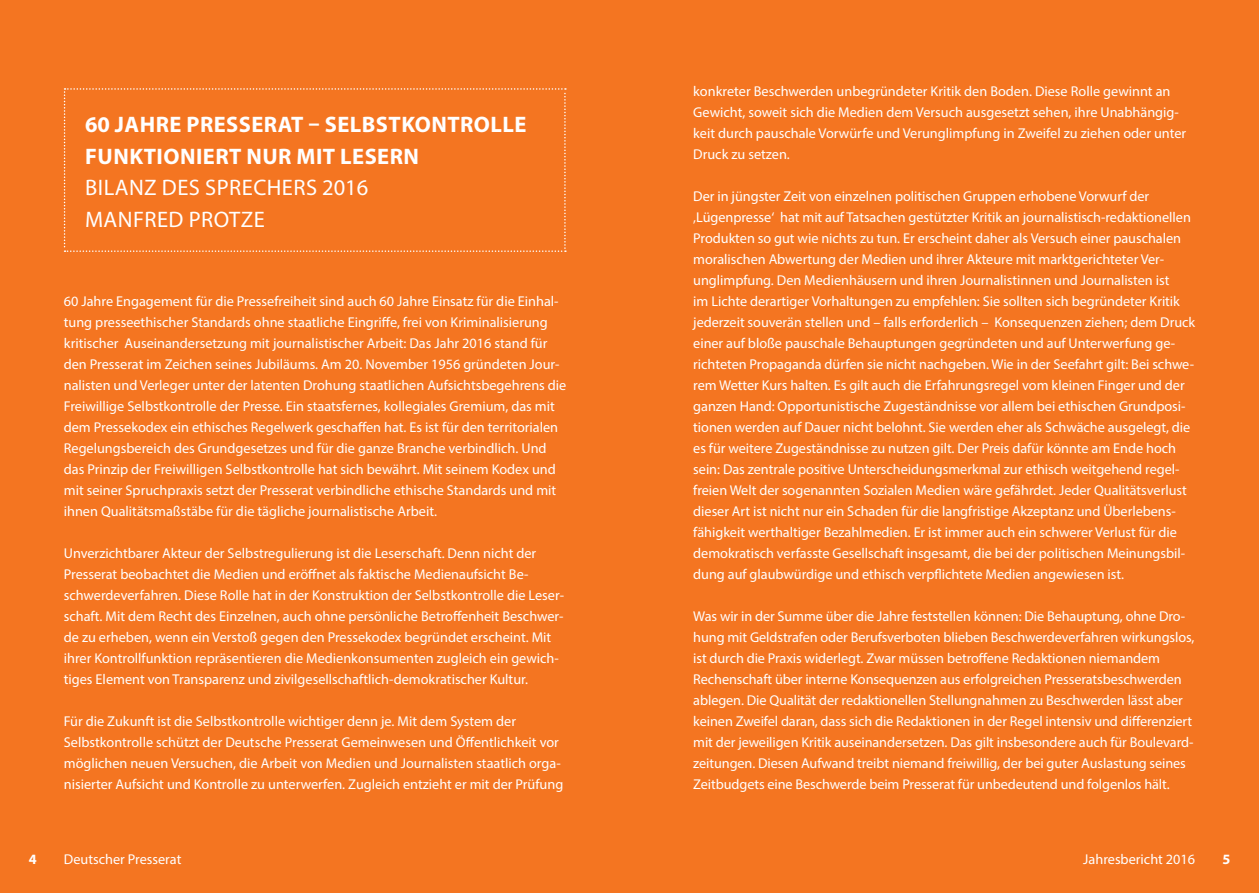
<style>
.page{position:relative;width:1259px;height:893px;background:#f47521}
.page>*{position:absolute;margin:0;border:0;box-sizing:border-box;transform-origin:0 0}
.t1{font:700 22.5px/31.5px "Myriad Pro";letter-spacing:.02em;color:#fff}
.t2{font:22.5px/31.5px "Myriad Pro";letter-spacing:.02em;color:#fff}
.t3{font:14.25px/21px "Myriad Pro";letter-spacing:-.005em;color:#fff}
.t4{font:700 14.25px "Myriad Pro";color:#fff}
</style>
<div class="page">
<svg style="left:64px;top:88px;width:502px;height:164px"></svg>
<h1 class="t1" style="left:85px;top:108px;width:443px">60 JAHRE PRESSERAT – SELBSTKONTROLLE<br>FUNKTIONIERT NUR MIT LESERN</h1>
<h1 class="t2" style="left:85px;top:171px;width:284px">BILANZ DES SPRECHERS 2016<br>MANFRED PROTZE</h1>
<p class="t3" style="left:64px;top:290px;width:504px">60 Jahre Engagement für die Pressefreiheit sind auch 60 Jahre Einsatz für die Einhal&shy;tung presseethischer Standards ohne staatliche Eingriffe, frei von Kriminalisierung kritischer Auseinandersetzung mit journalistischer Arbeit: Das Jahr 2016 stand für den Presserat im Zeichen seines Jubiläums. Am 20. November 1956 gründeten Jour&shy;nalisten und Verleger unter der latenten Drohung staatlichen Aufsichtsbegehrens die Freiwillige Selbstkontrolle der Presse. Ein staatsfernes, kollegiales Gremium, das mit dem Pressekodex ein ethisches Regelwerk geschaffen hat. Es ist für den territorialen Regelungsbereich des Grundgesetzes und für die ganze Branche verbindlich. Und das Prinzip der Freiwilligen Selbstkontrolle hat sich bewährt. Mit seinem Kodex und mit seiner Spruchpraxis setzt der Presserat verbindliche ethische Standards und mit ihnen Qualitätsmaßstäbe für die tägliche journalistische Arbeit.</p>
<p class="t3" style="left:64px;top:543px;width:502px">Unverzichtbarer Akteur der Selbstregulierung ist die Leserschaft. Denn nicht der Presserat beobachtet die Medien und eröffnet als faktische Medienaufsicht Be&shy;schwerdeverfahren. Diese Rolle hat in der Konstruktion der Selbstkontrolle die Leser&shy;schaft. Mit dem Recht des Einzelnen, auch ohne persönliche Betroffenheit Beschwer&shy;de zu erheben, wenn ein Verstoß gegen den Pressekodex begründet erscheint. Mit ihrer Kontrollfunktion repräsentieren die Medienkonsumenten zugleich ein gewich&shy;tiges Element von Transparenz und zivilgesellschaftlich-demokratischer Kultur.</p>
<p class="t3" style="left:64px;top:711px;width:501px">Für die Zukunft ist die Selbstkontrolle wichtiger denn je. Mit dem System der Selbstkontrolle schützt der Deutsche Presserat Gemeinwesen und Öffentlichkeit vor möglichen neuen Versuchen, die Arbeit von Medien und Journalisten staatlich orga&shy;nisierter Aufsicht und Kontrolle zu unterwerfen. Zugleich entzieht er mit der Prüfung</p>
<p class="t3" style="left:693px;top:81px;width:494px">konkreter Beschwerden unbegründeter Kritik den Boden. Diese Rolle gewinnt an Gewicht, soweit sich die Medien dem Versuch ausgesetzt sehen, ihre Unabhängig&shy;keit durch pauschale Vorwürfe und Verunglimpfung in Zweifel zu ziehen oder unter Druck zu setzen.</p>
<p class="t3" style="left:693px;top:186px;width:503px">Der in jüngster Zeit von einzelnen politischen Gruppen erhobene Vorwurf der ‚Lügenpresse‘ hat mit auf Tatsachen gestützter Kritik an journalistisch-redaktionellen Produkten so gut wie nichts zu tun. Er erscheint daher als Versuch einer pauschalen moralischen Abwertung der Medien und ihrer Akteure mit marktgerichteter Ver&shy;unglimpfung. Den Medienhäusern und ihren Journalistinnen und Journalisten ist<br>im Lichte derartiger Vorhaltungen zu empfehlen: Sie sollten sich begründeter Kritik jederzeit souverän stellen und – falls erforderlich – Konsequenzen ziehen; dem Druck einer auf bloße pauschale Behauptungen gegründeten und auf Unterwerfung ge&shy;richteten Propaganda dürfen sie nicht nachgeben. Wie in der Seefahrt gilt: Bei schwe&shy;rem Wetter Kurs halten. Es gilt auch die Erfahrungsregel vom kleinen Finger und der ganzen Hand: Opportunistische Zugeständnisse vor allem bei ethischen Grundposi&shy;tionen werden auf Dauer nicht belohnt. Sie werden eher als Schwäche ausgelegt, die es für weitere Zugeständnisse zu nutzen gilt. Der Preis dafür könnte am Ende hoch sein: Das zentrale positive Unterscheidungsmerkmal zur ethisch weitgehend regel&shy;freien Welt der sogenannten Sozialen Medien wäre gefährdet. Jeder Qualitätsverlust dieser Art ist nicht nur ein Schaden für die langfristige Akzeptanz und Überlebens&shy;fähigkeit werthaltiger Bezahlmedien. Er ist immer auch ein schwerer Verlust für die demokratisch verfasste Gesellschaft insgesamt, die bei der politischen Meinungsbil&shy;dung auf glaubwürdige und ethisch verpflichtete Medien angewiesen ist.</p>
<p class="t3" style="left:693px;top:606px;width:503px">Was wir in der Summe über die Jahre feststellen können: Die Behauptung, ohne Dro&shy;hung mit Geldstrafen oder Berufsverboten blieben Beschwerdeverfahren wirkungslos, ist durch die Praxis widerlegt. Zwar müssen betroffene Redaktionen niemandem Rechenschaft über interne Konsequenzen aus erfolgreichen Presseratsbeschwerden ablegen. Die Qualität der redaktionellen Stellungnahmen zu Beschwerden lässt aber keinen Zweifel daran, dass sich die Redaktionen in der Regel intensiv und differenziert mit der jeweiligen Kritik auseinandersetzen. Das gilt insbesondere auch für Boulevard&shy;zeitungen. Diesen Aufwand treibt niemand freiwillig, der bei guter Auslastung seines Zeitbudgets eine Beschwerde beim Presserat für unbedeutend und folgenlos hält.</p>
<p class="t4" style="left:29px;top:850px;width:9px">4</p>
<p class="t3" style="left:64px;top:849px;width:119px">Deutscher Presserat</p>
<p class="t3" style="left:1083px;top:849px;width:113px">Jahresbericht 2016</p>
<p class="t4" style="left:1222px;top:850px;width:9px">5</p>
</div>
